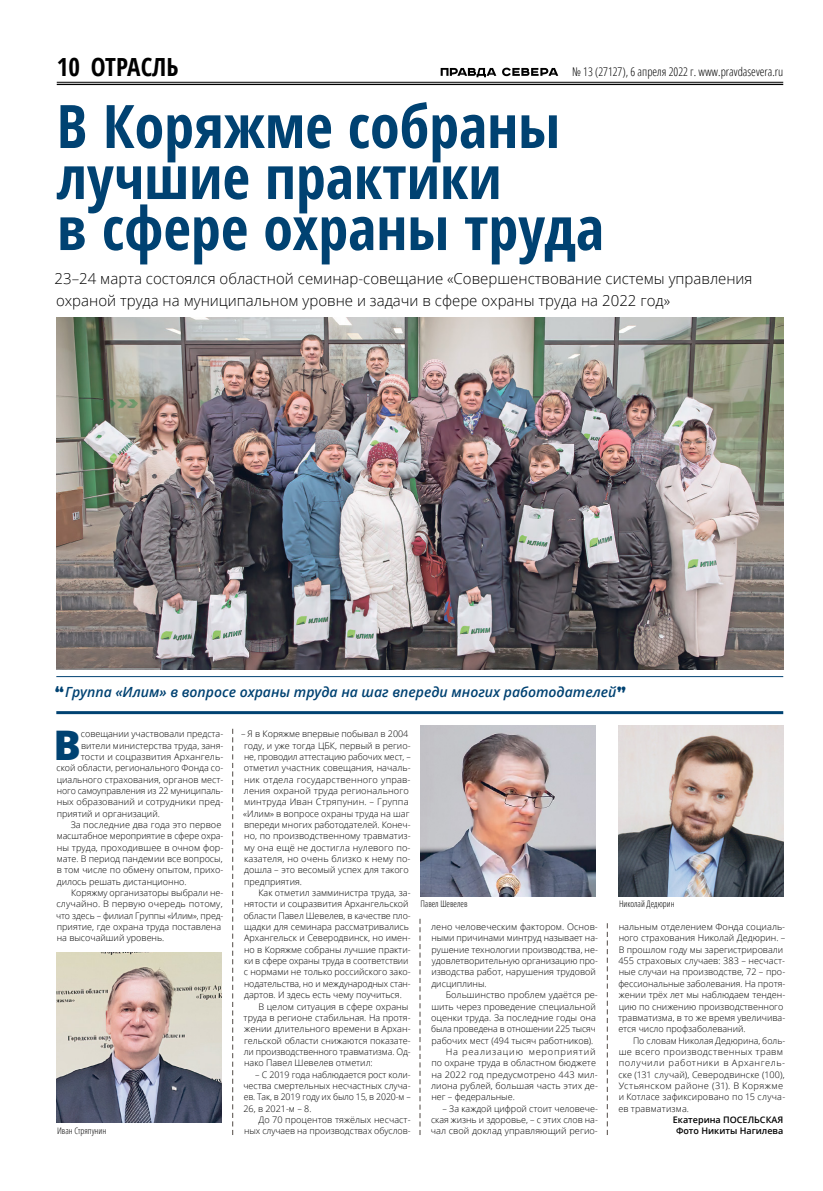
<style>
.page{position:relative;width:823px;height:1191px;background:#fff}
.page>*{position:absolute;margin:0;border:0;box-sizing:border-box;transform-origin:0 0}
.t1{font:700 condensed 60px/51px "Open Sans";color:#004272}
.t2{font:800 40.8px "Open Sans";color:#004272}
.t3{font:700 condensed 25px "Open Sans";color:#000}
.t4{font:300 15px/22.7px "Open Sans";color:#000}
.t5{font:italic 600 14px "Open Sans";color:#004272}
.t6{font:300 condensed 12px "Open Sans";color:#000}
.t7{font:300 9px/11.3px "Open Sans";color:#000}
.t8{font:300 9px/11.3px "Open Sans";letter-spacing:.025em;color:#000}
.t9{font:300 condensed 9px "Open Sans";color:#000}
.t10{font:600 9px/11.3px "Open Sans";color:#000;text-align:center}
.t11{font:300 9px "Open Sans";letter-spacing:.085em;color:#000}
.s1{font-family:"Road Radio";font-weight:400;font-style:normal;font-size:28px}
</style>
<div class="page">
<hr style="left:57px;top:82px;width:725px;height:1px;background:#000">
<hr style="left:57px;top:84px;width:725px;height:1px;background:#000">
<svg style="left:440px;top:68px;width:118px;height:9px"></svg>
<svg style="left:232px;top:728px;width:1px;height:407px"></svg>
<svg style="left:419px;top:918px;width:1px;height:217px"></svg>
<svg style="left:606px;top:923px;width:1px;height:212px"></svg>
<img style="left:57px;top:952px;width:164px;height:171px">
<img style="left:57px;top:317px;width:725px;height:352px">
<hr style="left:56px;top:676px;width:726px;height:1px;background:#004272">
<hr style="left:56px;top:711px;width:726px;height:3px;background:#004272">
<img style="left:618px;top:726px;width:164px;height:170px">
<img style="left:420px;top:726px;width:175px;height:170px">
<h3 class="t3" style="left:57px;top:49px;width:123px">10 ОТРАСЛЬ</h3>
<h3 class="t6" style="left:571px;top:63px;width:213px">№ 13 (27127), 6 апреля 2022 г. www.pravdasevera.ru</h3>
<h1 class="t1" style="left:57px;top:99px;width:548px">В Коряжме собраны лучшие практики<br>в сфере охраны труда</h1>
<h3 class="t4" style="left:55px;top:266px;width:699px">23–24 марта состоялся областной семинар-совещание «Совершенствование системы управления охраной труда на муниципальном уровне и задачи в сфере охраны труда на 2022 год»</h3>
<h3 class="t5" style="left:54px;top:682px;width:573px"><span class="s1">“</span>Группа «Илим» в вопросе охраны труда на шаг впереди многих работодателей<span class="s1">”</span></h3>
<h2 class="t2" style="left:54px;top:714px;width:29px">В</h2>
<p class="t7" style="left:81px;top:728px;width:144px">совещании участвовали предста-</p>
<p class="t7" style="left:81px;top:739px;width:144px">вители министерства труда, заня-</p>
<p class="t7" style="left:81px;top:751px;width:144px">тости и соцразвития Архангель-</p>
<p class="t7" style="left:56px;top:762px;width:168px">ской области, регионального Фонда со-</p>
<p class="t7" style="left:57px;top:773px;width:168px">циального страхования, органов мест-</p>
<p class="t7" style="left:57px;top:785px;width:168px">ного самоуправления из 22 муниципаль-</p>
<p class="t7" style="left:57px;top:796px;width:168px">ных образований и сотрудники пред-</p>
<p class="t7" style="left:57px;top:807px;width:105px">приятий и организаций.</p>
<p class="t7" style="left:71px;top:819px;width:152px">За последние два года это первое</p>
<p class="t7" style="left:57px;top:830px;width:168px">масштабное мероприятие в сфере охра-</p>
<p class="t7" style="left:57px;top:841px;width:168px">ны труда, проходившее в очном фор-</p>
<p class="t7" style="left:57px;top:853px;width:167px">мате. В период пандемии все вопросы,</p>
<p class="t7" style="left:57px;top:864px;width:168px">в том числе по обмену опытом, прихо-</p>
<p class="t7" style="left:57px;top:875px;width:131px">дилось решать дистанционно.</p>
<p class="t7" style="left:71px;top:887px;width:154px">Коряжму организаторы выбрали не-</p>
<p class="t7" style="left:56px;top:898px;width:168px">случайно. В первую очередь потому,</p>
<p class="t7" style="left:56px;top:909px;width:169px">что здесь – филиал Группы «Илим», пред-</p>
<p class="t7" style="left:57px;top:921px;width:166px">приятие, где охрана труда поставлена</p>
<p class="t7" style="left:57px;top:932px;width:109px">на высочайший уровень.</p>
<p class="t9" style="left:57px;top:1124px;width:51px">Иван Стряпунин</p>
<p class="t7" style="left:241px;top:728px;width:171px">– Я в Коряжме впервые побывал в 2004 году, и уже тогда ЦБК, первый в регио&shy;не, проводил аттестацию рабочих мест, – отметил участник совещания, началь&shy;ник отдела государственного управ&shy;ления охраной труда регионального минтруда Иван Стряпунин. – Группа «Илим» в вопросе охраны труда на шаг впереди многих работодателей. Конеч&shy;но, по производственному травматиз&shy;му она ещё не достигла нулевого по&shy;казателя, но очень близко к нему по&shy;дошла – это весомый успех для такого предприятия.</p>
<p class="t7" style="left:258px;top:887px;width:154px">Как отметил замминистра труда, за-</p>
<p class="t7" style="left:244px;top:898px;width:166px">нятости и соцразвития Архангельской</p>
<p class="t7" style="left:243px;top:909px;width:168px">области Павел Шевелев, в качестве пло-</p>
<p class="t7" style="left:244px;top:921px;width:166px">щадки для семинара рассматривались</p>
<p class="t7" style="left:244px;top:932px;width:168px">Архангельск и Северодвинск, но имен-</p>
<p class="t7" style="left:244px;top:943px;width:168px">но в Коряжме собраны лучшие практи-</p>
<p class="t7" style="left:244px;top:955px;width:166px">ки в сфере охраны труда в соответствии</p>
<p class="t7" style="left:243px;top:966px;width:168px">с нормами не только российского зако-</p>
<p class="t7" style="left:244px;top:977px;width:168px">нодательства, но и международных стан-</p>
<p class="t7" style="left:244px;top:989px;width:159px">дартов. И здесь есть чему поучиться.</p>
<p class="t7" style="left:258px;top:1000px;width:151px">В целом ситуация в сфере охраны</p>
<p class="t7" style="left:243px;top:1011px;width:168px">труда в регионе стабильная. На протя-</p>
<p class="t7" style="left:244px;top:1023px;width:168px">жении длительного времени в Архан-</p>
<p class="t7" style="left:244px;top:1034px;width:168px">гельской области снижаются показате-</p>
<p class="t7" style="left:244px;top:1045px;width:168px">ли производственного травматизма. Од-</p>
<p class="t7" style="left:244px;top:1057px;width:130px">нако Павел Шевелев отметил:</p>
<p class="t7" style="left:243px;top:1068px;width:169px;text-align:justify;text-indent:12px">– С 2019 года наблюдается рост коли&shy;чества смертельных несчастных случа&shy;ев. Так, в 2019 году их было 15, в 2020‑м – 26, в 2021‑м – 8.</p>
<p class="t7" style="left:244px;top:1113px;width:168px;text-align:right">До 70 процентов тяжёлых несчаст&shy;ных случаев на производствах обуслов-</p>
<p class="t9" style="left:420px;top:898px;width:49px">Павел Шевелев</p>
<p class="t9" style="left:618px;top:898px;width:57px">Николай Дедюрин</p>
<p class="t7" style="left:431px;top:921px;width:168px">лено человеческим фактором. Основ&shy;ными причинами минтруд называет на&shy;рушение технологии производства, не&shy;удовлетворительную организацию про&shy;изводства работ, нарушения трудовой дисциплины.</p>
<p class="t7" style="left:445px;top:989px;width:154px">Большинство проблем удаётся ре-</p>
<p class="t7" style="left:431px;top:1000px;width:166px">шить через проведение специальной</p>
<p class="t7" style="left:431px;top:1011px;width:166px">оценки труда. За последние годы она</p>
<p class="t7" style="left:431px;top:1023px;width:166px">была проведена в отношении 225 тысяч</p>
<p class="t7" style="left:431px;top:1034px;width:163px">рабочих мест (494 тысяч работников).</p>
<p class="t11" style="left:445px;top:1045px;width:151px">На реализацию мероприятий</p>
<p class="t7" style="left:431px;top:1057px;width:166px">по охране труда в областном бюджете</p>
<p class="t7" style="left:431px;top:1068px;width:168px">на 2022 год предусмотрено 443 мил-</p>
<p class="t7" style="left:431px;top:1079px;width:168px">лиона рублей, большая часть этих де-</p>
<p class="t7" style="left:431px;top:1091px;width:85px">нег – федеральные.</p>
<p class="t7" style="left:430px;top:1102px;width:169px;text-align:justify;text-indent:12px">– За каждой цифрой стоит человече&shy;ская жизнь и здоровье, – с этих слов на&shy;чал свой доклад управляющий регио-</p>
<p class="t7" style="left:618px;top:921px;width:168px">нальным отделением Фонда социаль&shy;ного страхования Николай Дедюрин. – В прошлом году мы зарегистрировали 455 страховых случаев: 383 – несчаст&shy;ные случаи на производстве, 72 – про&shy;фессиональные заболевания. На протя&shy;жении трёх лет мы наблюдаем тенден&shy;цию по снижению производственного травматизма, в то же время увеличива&shy;ется число профзаболеваний.</p>
<p class="t8" style="left:618px;top:1034px;width:168px;text-indent:15px">По словам Николая Дедюрина, боль&shy;ше всего производственных травм получили работники в Архангель&shy;ске (131 случай), Северодвинске (100),<br>Устьянском районе (31). В Коряжме и Котласе зафиксировано по 15 случа&shy;ев травматизма.</p>
<p class="t10" style="left:672px;top:1113px;width:112px">Екатерина ПОСЕЛЬСКАЯ<br>Фото Никиты Нагилева</p>
</div>
